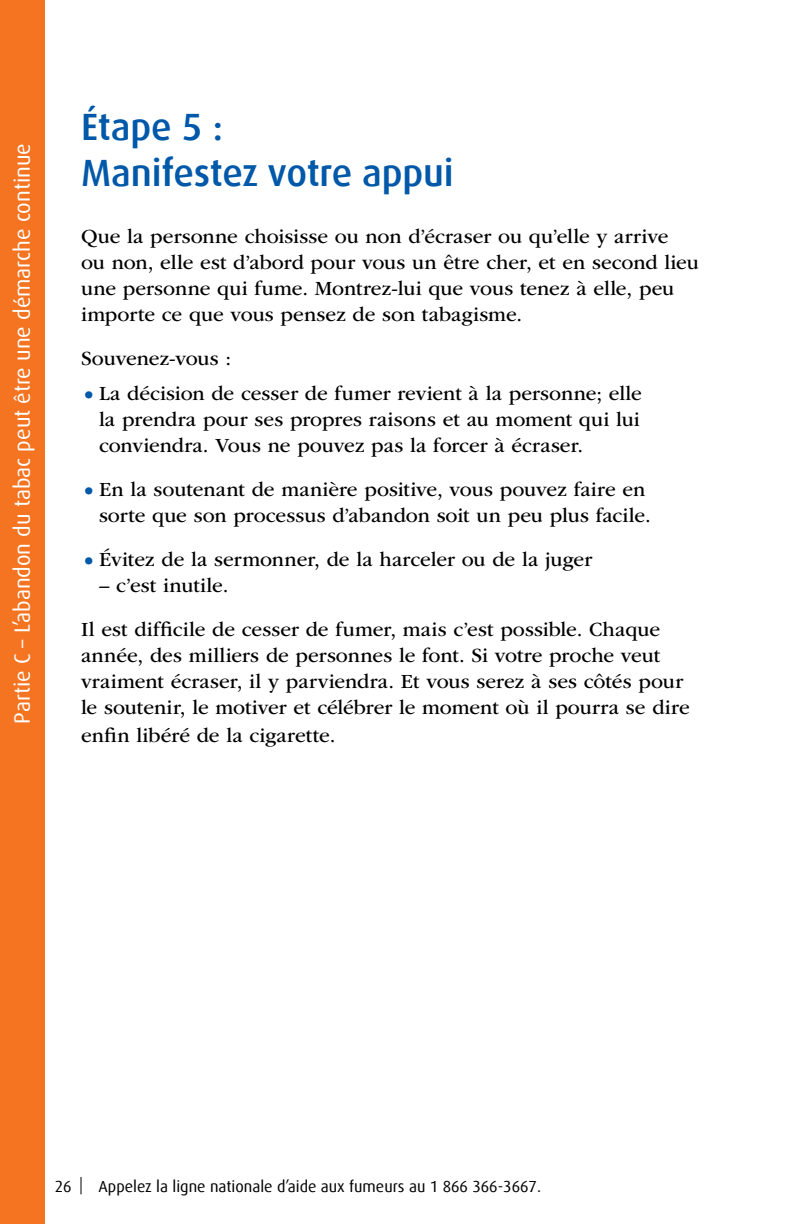
<style>
.page{position:relative;width:792px;height:1224px;background:#fff}
.page>*{position:absolute;margin:0;border:0;box-sizing:border-box;transform-origin:0 0}
.t1{font:500 38px/46px "Dax Offc";letter-spacing:-.005em;color:#0058a9}
.t2{font:22px "Dax Offc";color:#fff}
.t3{font:21px/26px "ITC Garamond Std";color:#000}
.t4{font:16px "Dax Offc";color:#000}
.s1{font-size:26px;color:#0058a9}
</style>
<div class="page">
<svg style="left:80px;top:1177px;width:2px;height:17px"></svg>
<div style="left:0;top:0;width:45px;height:1224px;background:#f47421"></div>
<p class="t2" style="left:8px;top:724px;width:582px;rotate:-90deg">Partie C – L’abandon du tabac peut être une démarche continue</p>
<h1 class="t1" style="left:81px;top:104px;width:374px">Étape 5 :<br>Manifestez votre appui</h1>
<p class="t3" style="left:81px;top:224px;width:620px">Que la personne choisisse ou non d’écraser ou qu’elle y arrive<br>ou non, elle est d’abord pour vous un être cher, et en second lieu une personne qui fume. Montrez-lui que vous tenez à elle, peu importe ce que vous pensez de son tabagisme.</p>
<p class="t3" style="left:81px;top:346px;width:152px">Souvenez-vous :</p>
<p class="t3" style="left:99px;top:381px;width:544px;text-align:justify;text-indent:-18px"><span class="s1">•</span>La décision de cesser de fumer revient à la personne; elle la prendra pour ses propres raisons et au moment qui lui conviendra. Vous ne pouvez pas la forcer à écraser.</p>
<p class="t3" style="left:81px;top:477px;width:571px;text-align:right"><span class="s1">•</span>En la soutenant de manière positive, vous pouvez faire en sorte que son processus d’abandon soit un peu plus facile.</p>
<p class="t3" style="left:81px;top:547px;width:513px"><span class="s1">•</span>Évitez de la sermonner, de la harceler ou de la juger</p>
<p class="t3" style="left:81px;top:564px;width:581px;line-height:44px;text-indent:18px">– c’est inutile.<br>Il est difficile de cesser de fumer, mais c’est possible. Chaque</p>
<p class="t3" style="left:81px;top:643px;width:610px">année, des milliers de personnes le font. Si votre proche veut vraiment écraser, il y parviendra. Et vous serez à ses côtés pour le soutenir, le motiver et célébrer le moment où il pourra se dire</p>
<p class="t3" style="left:81px;top:723px;width:256px">enfin libéré de la cigarette.</p>
<p class="t4" style="left:55px;top:1176px;width:18px">26</p>
<p class="t4" style="left:98px;top:1176px;width:444px">Appelez la ligne nationale d’aide aux fumeurs au 1 866 366-3667.</p>
</div>
